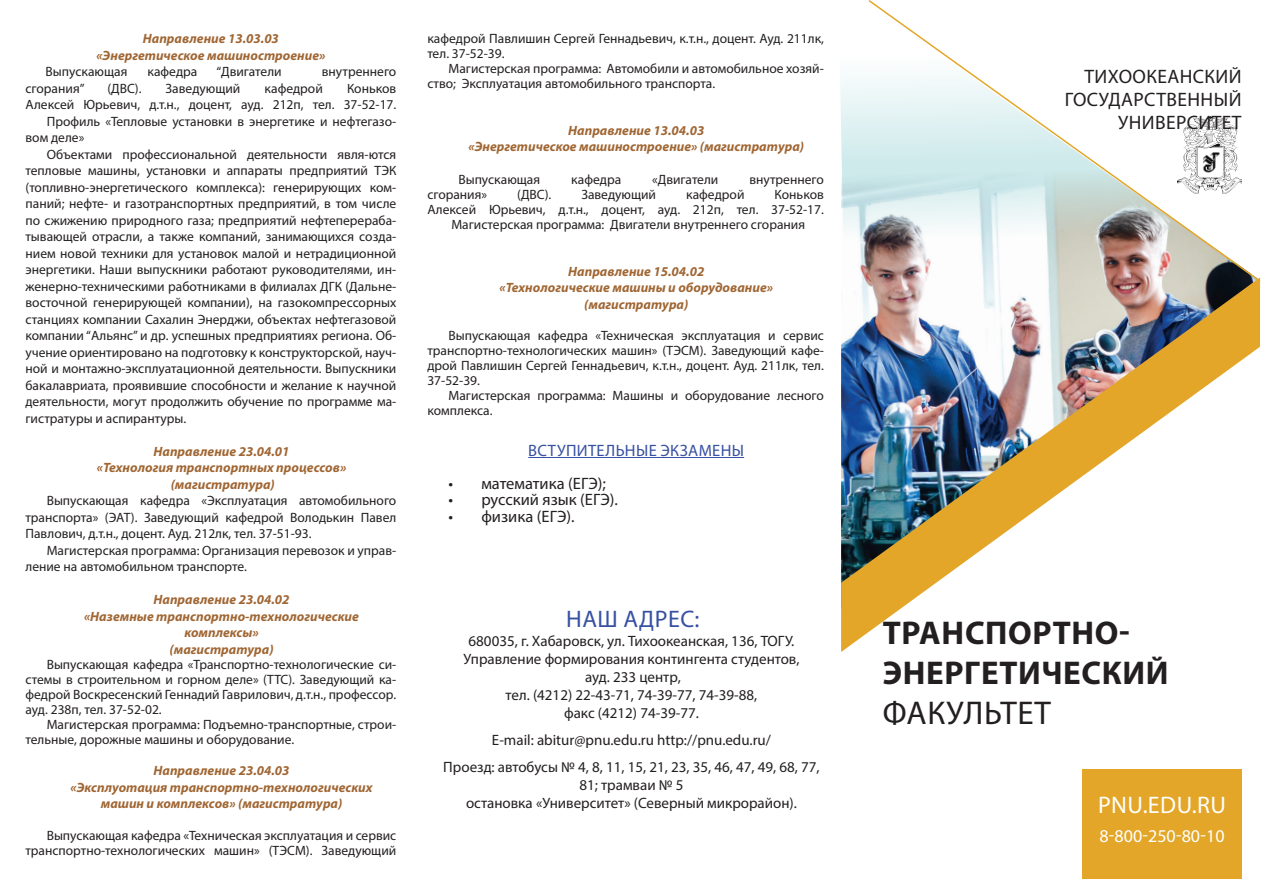
<style>
.page{position:relative;width:1263px;height:893px;background:#fff}
.page>*{position:absolute;margin:0;border:0;box-sizing:border-box;transform-origin:0 0}
.t1{font:700 33px/39.6px "Myriad Pro";letter-spacing:.02em;color:#231f20}
.t2{font:33px "Myriad Pro";letter-spacing:.02em;color:#231f20}
.t3{font:24px "Myriad Pro";letter-spacing:.02em;color:#fff}
.t4{font:24px "Myriad Pro";letter-spacing:.02em;color:#3750a2}
.t5{font:19.5px/23.4px "Myriad Pro";letter-spacing:.02em;color:#231f20;text-align:right}
.t6{font:18px "Myriad Pro";color:#fff}
.t7{font:16.5px "Myriad Pro";color:#231f20}
.t8{font:16.5px "Myriad Pro";letter-spacing:.02em;color:#3750a2}
.t9{font:15px/18px "Myriad Pro";color:#231f20;text-align:center}
.t10{font:13.5px/15px "Myriad Pro";color:#231f20}
.t11{font:italic 700 13.5px/16.5px "Myriad Pro";color:#a06633;text-align:center}
</style>
<div class="page">
<svg style="left:840px;top:77px;width:27px;height:88px"></svg>
<hr style="left:528px;top:457px;width:216px;height:1px;background:#3750a2">
<img style="left:841px;top:277px;width:419px;height:375px">
<div style="left:1082px;top:770px;width:160px;height:109px;background:#e3a628"></div>
<svg style="left:867px;top:0;width:394px;height:283px"></svg>
<p class="t11" style="left:96px;top:30px;width:230px">Направление 13.03.03 «Энергетическое машиностроение»</p>
<p class="t10" style="left:46px;top:64px;width:83px">Выпускающая</p>
<p class="t10" style="left:148px;top:64px;width:51px">кафедра</p>
<p class="t10" style="left:216px;top:64px;width:67px">“Двигатели</p>
<p class="t10" style="left:322px;top:64px;width:76px">внутреннего</p>
<p class="t10" style="left:26px;top:81px;width:60px">сгорания”</p>
<p class="t10" style="left:107px;top:81px;width:36px">(ДВС).</p>
<p class="t10" style="left:166px;top:81px;width:76px">Заведующий</p>
<p class="t10" style="left:265px;top:81px;width:60px">кафедрой</p>
<p class="t10" style="left:347px;top:81px;width:51px">Коньков</p>
<p class="t10" style="left:26px;top:97px;width:372px">Алексей Юрьевич, д.т.н., доцент, ауд. 212п, тел. 37-52-17.</p>
<p class="t10" style="left:47px;top:114px;width:351px">Профиль «Тепловые установки в энергетике и нефтегазо-</p>
<p class="t10" style="left:26px;top:130px;width:60px">вом деле»</p>
<p class="t10" style="left:47px;top:147px;width:351px">Объектами профессиональной деятельности явля-ются</p>
<p class="t10" style="left:26px;top:163px;width:372px">тепловые машины, установки и аппараты предприятий ТЭК</p>
<p class="t10" style="left:26px;top:180px;width:372px">(топливно-энергетического комплекса): генерирующих ком-</p>
<p class="t10" style="left:26px;top:196px;width:372px">паний; нефте- и газотранспортных предприятий, в том числе</p>
<p class="t10" style="left:26px;top:213px;width:372px">по сжижению природного газа; предприятий нефтеперераба-</p>
<p class="t10" style="left:26px;top:229px;width:372px">тывающей отрасли, а также компаний, занимающихся созда-</p>
<p class="t10" style="left:26px;top:246px;width:372px">нием новой техники для установок малой и нетрадиционной</p>
<p class="t10" style="left:26px;top:262px;width:372px">энергетики. Наши выпускники работают руководителями, ин-</p>
<p class="t10" style="left:26px;top:279px;width:372px">женерно-техническими работниками в филиалах ДГК (Дальне-</p>
<p class="t10" style="left:26px;top:295px;width:372px">восточной генерирующей компании), на газокомпрессорных</p>
<p class="t10" style="left:26px;top:312px;width:372px">станциях компании Сахалин Энерджи, объектах нефтегазовой</p>
<p class="t10" style="left:26px;top:328px;width:372px">компании “Альянс” и др. успешных предприятиях региона. Об-</p>
<p class="t10" style="left:26px;top:344px;width:372px">учение ориентировано на подготовку к конструкторской, науч-</p>
<p class="t10" style="left:26px;top:361px;width:372px">ной и монтажно-эксплуатационной деятельности. Выпускники</p>
<p class="t10" style="left:26px;top:377px;width:372px">бакалавриата, проявившие способности и желание к научной</p>
<p class="t10" style="left:26px;top:394px;width:372px">деятельности, могут продолжить обучение по программе ма-</p>
<p class="t10" style="left:26px;top:410px;width:162px">гистратуры и аспирантуры.</p>
<p class="t11" style="left:97px;top:442px;width:251px">Направление 23.04.01<br>«Технология транспортных процессов» (магистратура)</p>
<p class="t10" style="left:26px;top:492px;width:372px;line-height:16.5px;text-align:justify;text-indent:21px">Выпускающая кафедра «Эксплуатация автомобильного транспорта» (ЭАТ). Заведующий кафедрой Володькин Павел Павлович, д.т.н., доцент. Ауд. 212лк, тел. 37-51-93.</p>
<p class="t10" style="left:26px;top:542px;width:372px;line-height:16.5px;text-indent:21px">Магистерская программа: Организация перевозок и управ&shy;ление на автомобильном транспорте.</p>
<p class="t11" style="left:84px;top:591px;width:276px">Направление 23.04.02<br>«Наземные транспортно-технологические комплексы»<br>(магистратура)</p>
<p class="t10" style="left:26px;top:656px;width:372px;text-align:justify;text-indent:21px">Выпускающая кафедра «Транспортно-технологические си&shy;стемы в строительном и горном деле» (ТТС). Заведующий ка&shy;федрой Воскресенский Геннадий Гаврилович, д.т.н., профессор. ауд. 238п, тел. 37-52-02.</p>
<p class="t10" style="left:26px;top:716px;width:372px;text-indent:21px">Магистерская программа: Подъемно-транспортные, строи&shy;тельные, дорожные машины и оборудование.</p>
<p class="t11" style="left:71px;top:762px;width:303px">Направление 23.04.03<br>«Эксплуотация транспортно-технологических машин и комплексов» (магистратура)</p>
<p class="t10" style="left:26px;top:827px;width:372px;text-align:right">Выпускающая кафедра «Техническая эксплуатация и сервис транспортно-технологических машин» (ТЭСМ). Заведующий</p>
<p class="t10" style="left:427px;top:31px;width:398px">кафедрой Павлишин Сергей Геннадьевич, к.т.н., доцент. Ауд. 211лк, тел. 37-52-39.</p>
<p class="t10" style="left:427px;top:61px;width:398px;text-indent:21px">Магистерская программа: Автомобили и автомобильное хозяй&shy;ство; Эксплуатация автомобильного транспорта.</p>
<p class="t11" style="left:468px;top:122px;width:337px">Направление 13.04.03<br>«Энергетическое машиностроение» (магистратура)</p>
<p class="t10" style="left:458px;top:172px;width:83px">Выпускающая</p>
<p class="t10" style="left:571px;top:172px;width:51px">кафедра</p>
<p class="t10" style="left:652px;top:172px;width:68px">«Двигатели</p>
<p class="t10" style="left:749px;top:172px;width:76px">внутреннего</p>
<p class="t10" style="left:427px;top:187px;width:61px">сгорания»</p>
<p class="t10" style="left:517px;top:187px;width:36px">(ДВС).</p>
<p class="t10" style="left:581px;top:187px;width:76px">Заведующий</p>
<p class="t10" style="left:686px;top:187px;width:60px">кафедрой</p>
<p class="t10" style="left:774px;top:187px;width:51px">Коньков</p>
<p class="t10" style="left:427px;top:202px;width:398px">Алексей Юрьевич, д.т.н., доцент, ауд. 212п, тел. 37-52-17.</p>
<p class="t10" style="left:451px;top:217px;width:355px">Магистерская программа: Двигатели внутреннего сгорания</p>
<p class="t11" style="left:499px;top:263px;width:275px">Направление 15.04.02<br>«Технологические машины и оборудование» (магистратура)</p>
<p class="t10" style="left:427px;top:328px;width:398px;text-align:justify;text-indent:21px">Выпускающая кафедра «Техническая эксплуатация и сервис транспортно-технологических машин» (ТЭСМ). Заведующий кафе&shy;дрой Павлишин Сергей Геннадьевич, к.т.н., доцент. Ауд. 211лк, тел.<br>37-52-39.</p>
<p class="t10" style="left:427px;top:388px;width:398px;text-indent:21px">Магистерская программа: Машины и оборудование лесного комплекса.</p>
<p class="t8" style="left:528px;top:440px;width:217px">ВСТУПИТЕЛЬНЫЕ ЭКЗАМЕНЫ</p>
<p class="t7" style="left:449px;top:473px;width:159px">• математика (ЕГЭ);</p>
<p class="t7" style="left:449px;top:490px;width:171px">• русский язык (ЕГЭ).</p>
<p class="t7" style="left:449px;top:506px;width:127px">• физика (ЕГЭ).</p>
<h2 class="t4" style="left:566px;top:604px;width:135px">НАШ АДРЕС:</h2>
<p class="t9" style="left:463px;top:632px;width:338px">680035, г. Хабаровск, ул. Тихоокеанская, 136, ТОГУ.<br>Управление формирования контингента студентов, ауд. 233 центр,<br>тел. (4212) 22-43-71, 74-39-77, 74-39-88,<br>факс (4212) 74-39-77.</p>
<p class="t9" style="left:443px;top:726px;width:378px;line-height:27px">E-mail: abitur@pnu.edu.ru http://pnu.edu.ru/<br>Проезд: автобусы № 4, 8, 11, 15, 21, 23, 35, 46, 47, 49, 68, 77,</p>
<p class="t9" style="left:466px;top:776px;width:332px">81; трамваи № 5<br>остановка «Университет» (Северный микрорайон).</p>
<h3 class="t5" style="left:1065px;top:64px;width:178px">ТИХООКЕАНСКИЙ<br>ГОСУДАРСТВЕННЫЙ<br>УНИВЕРСИТЕТ</h3>
<h1 class="t1" style="left:883px;top:612px;width:287px">ТРАНСПОРТНО-<br>ЭНЕРГЕТИЧЕСКИЙ</h1>
<h1 class="t2" style="left:883px;top:692px;width:170px">ФАКУЛЬТЕТ</h1>
<h2 class="t3" style="left:1098px;top:790px;width:129px">PNU.EDU.RU</h2>
<h3 class="t6" style="left:1099px;top:825px;width:127px">8-800-250-80-10</h3>
</div>
